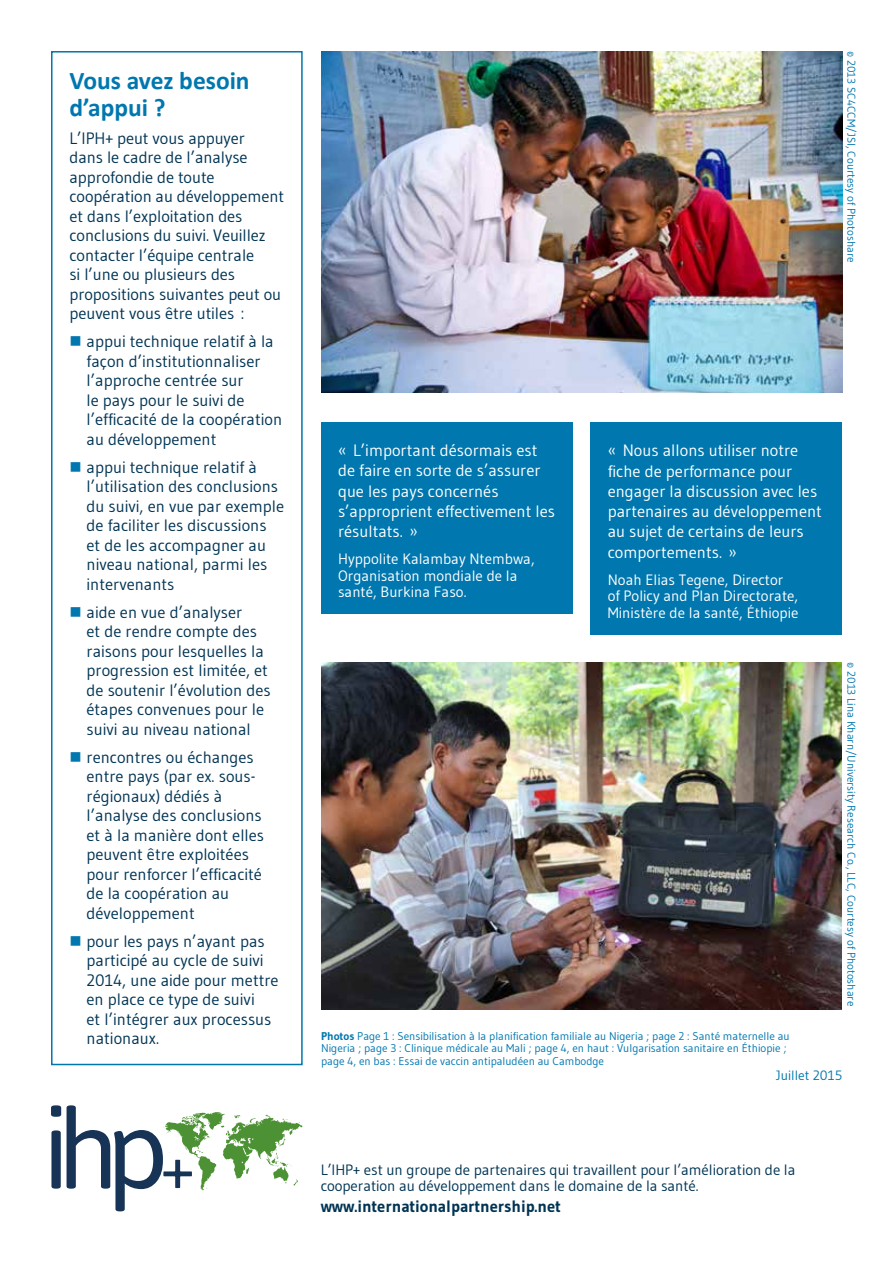
<style>
.page{position:relative;width:893px;height:1263px;background:#fff}
.page>*{position:absolute;margin:0;border:0;box-sizing:border-box;transform-origin:0 0}
.t1{font:700 25.5px/27px "Calibri";color:#0077af}
.t2{font:16.5px/19.5px "Gudea";color:#003454}
.t3{font:16.5px/20.2px "Gudea";color:#fff}
.t4{font:700 16.5px "Gudea";letter-spacing:-.005em;color:#003454}
.t5{font:15px/16.5px "Gudea";color:#fff}
.t6{font:15px/16.5px "Gudea";letter-spacing:-.005em;color:#003454}
.t7{font:13.5px "Gudea";color:#0077af}
.t8{font:11.25px/12.8px "Gudea";color:#0077af}
.s1{color:#0077af}
.s2{font-weight:700}
</style>
<div class="page">
<svg style="left:51px;top:1105px;width:10px;height:84px"></svg>
<svg style="left:67px;top:1105px;width:236px;height:106px"></svg>
<div style="left:591px;top:422px;width:251px;height:213px;background:#0077af"></div>
<div style="left:51px;top:51px;width:252px;height:1014px;border:2px solid #0077af"></div>
<div style="left:321px;top:422px;width:251px;height:192px;background:#0077af"></div>
<img style="left:321px;top:51px;width:521px;height:341px">
<img style="left:321px;top:662px;width:521px;height:348px">
<h1 class="t1" style="left:70px;top:67px;width:182px">Vous avez besoin d’appui ?</h1>
<p class="t2" style="left:70px;top:128px;width:216px">L’IPH+ peut vous appuyer<br>dans le cadre de l’analyse approfondie de toute coopération au développement et dans l’exploitation des conclusions du suivi. Veuillez contacter l’équipe centrale<br>si l’une ou plusieurs des propositions suivantes peut ou peuvent vous être utiles :</p>
<p class="t2" style="left:87px;top:331px;width:197px;text-indent:-17px"><span class="s1">■</span> appui technique relatif à la façon d’institutionnaliser l’approche centrée sur<br>le pays pour le suivi de l’efficacité de la coopération au développement</p>
<p class="t2" style="left:87px;top:457px;width:199px;text-indent:-17px"><span class="s1">■</span> appui technique relatif à l’utilisation des conclusions du suivi, en vue par exemple de faciliter les discussions et de les accompagner au niveau national, parmi les intervenants</p>
<p class="t2" style="left:87px;top:602px;width:186px;text-indent:-17px"><span class="s1">■</span> aide en vue d’analyser<br>et de rendre compte des raisons pour lesquelles la progression est limitée, et de soutenir l’évolution des étapes convenues pour le suivi au niveau national</p>
<p class="t2" style="left:87px;top:747px;width:179px;text-indent:-17px"><span class="s1">■</span> rencontres ou échanges entre pays (par ex. sous&shy;régionaux) dédiés à l’analyse des conclusions et à la manière dont elles peuvent être exploitées pour renforcer l’efficacité de la coopération au développement</p>
<p class="t2" style="left:87px;top:931px;width:194px;text-indent:-17px"><span class="s1">■</span> pour les pays n’ayant pas participé au cycle de suivi<br>2014, une aide pour mettre en place ce type de suivi<br>et l’intégrer aux processus nationaux.</p>
<p class="t8" style="left:858px;top:51px;width:213px;rotate:90deg">© 2013 SC4CCM/JSI, Courtesy of Photoshare</p>
<p class="t3" style="left:338px;top:440px;width:219px">« L’important désormais est de faire en sorte de s’assurer que les pays concernés s’approprient effectivement les résultats. »</p>
<p class="t5" style="left:338px;top:550px;width:198px">Hyppolite Kalambay Ntembwa,<br>Organisation mondiale de la santé, Burkina Faso.</p>
<p class="t3" style="left:608px;top:440px;width:216px">« Nous allons utiliser notre fiche de performance pour engager la discussion avec les partenaires au développement au sujet de certains de leurs comportements. »</p>
<p class="t5" style="left:608px;top:571px;width:192px">Noah Elias Tegene, Director of Policy and Plan Directorate,<br>Ministère de la santé, Éthiopie</p>
<p class="t8" style="left:321px;top:1029px;width:470px"><span class="s2">Photos</span> Page 1 : Sensibilisation à la planification familiale au Nigeria ; page 2 : Santé maternelle au<br>Nigeria ; page 3 : Clinique médicale au Mali ; page 4, en haut : Vulgarisation sanitaire en Éthiopie ; page 4, en bas : Essai de vaccin antipaludéen au Cambodge</p>
<p class="t8" style="left:858px;top:662px;width:345px;rotate:90deg">© 2013 Lina Kharn/University Research Co., LLC, Courtesy of Photoshare</p>
<p class="t7" style="left:776px;top:1066px;width:68px">Juillet 2015</p>
<p class="t6" style="left:321px;top:1161px;width:476px">L’IHP+ est un groupe de partenaires qui travaillent pour l’amélioration de la cooperation au développement dans le domaine de la santé.</p>
<p class="t4" style="left:321px;top:1196px;width:242px">www.internationalpartnership.net</p>
</div>
